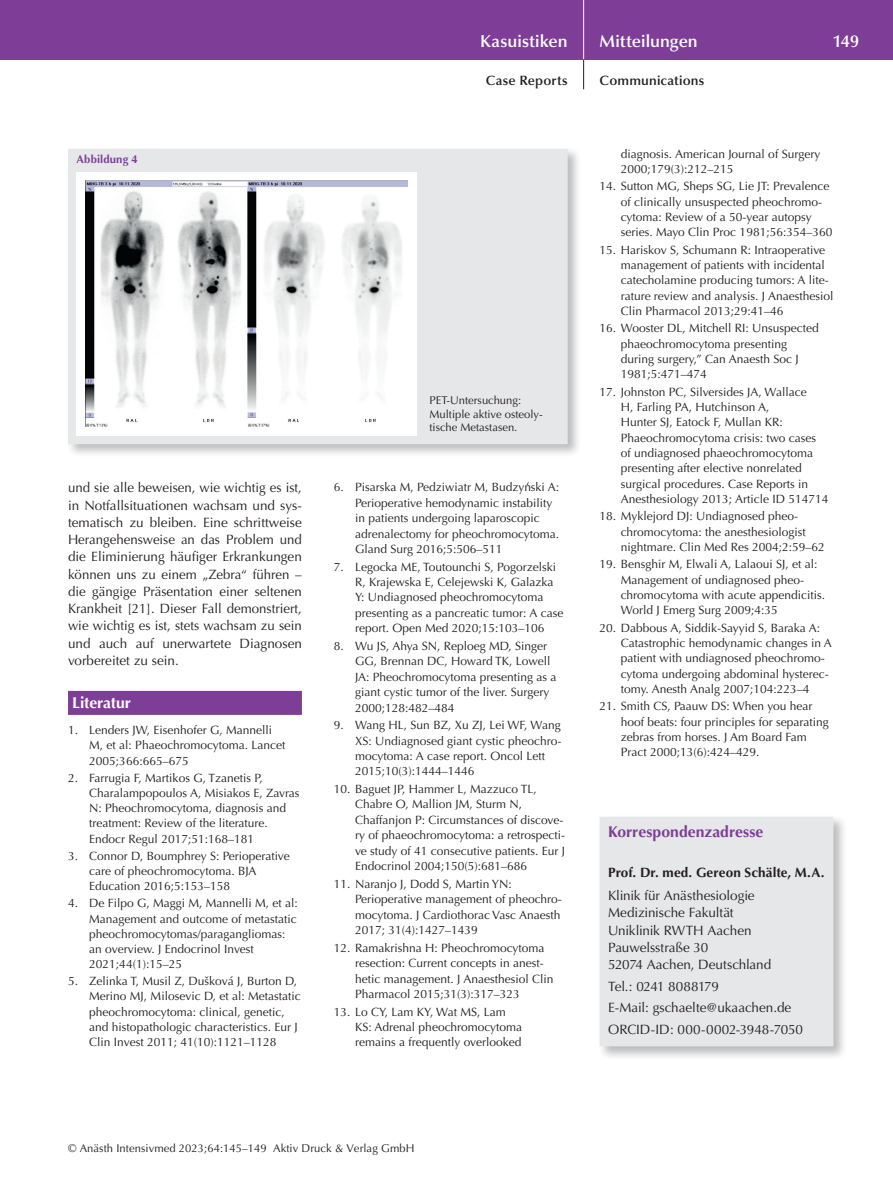
<style>
.page{position:relative;width:893px;height:1191px;background:#fff}
.page>*{position:absolute;margin:0;border:0;box-sizing:border-box;transform-origin:0 0}
.t1{font:600 17.25px "Optima";color:#fff}
.t2{font:700 15.75px "Optima";letter-spacing:.005em;color:#7e3e98}
.t3{font:700 15.75px "Optima";letter-spacing:-.005em;color:#fff}
.t4{font:13.5px/17.2px "Optima";color:#231f20}
.t5{font:700 13.5px "Optima";letter-spacing:.005em;color:#231f20}
.t6{font:600 13.5px "Optima";letter-spacing:.01em;color:#231f20}
.t7{font:12px/15.3px "Optima";color:#231f20}
.t8{font:11.25px/13.5px "Optima";color:#231f20}
.t9{font:700 11.25px "Optima";letter-spacing:.015em;color:#7e3e98}
</style>
<div class="page">
<div style="left:0;top:0;width:893px;height:60px;background:#7e3e98"></div>
<hr style="left:583px;top:0;width:1px;height:60px;background:#fff">
<svg style="left:583px;top:60px;width:1px;height:29px"></svg>
<div style="left:68px;top:691px;width:234px;height:24px;background:#7e3e98"></div>
<div style="left:597px;top:814px;width:250px;height:246px;background:#231f20;opacity:.3"></div>
<div style="left:600px;top:817px;width:233px;height:229px;background:#e6e7e9"></div>
<div style="left:66px;top:147px;width:516px;height:311px;background:#231f20;opacity:.3"></div>
<div style="left:68px;top:149px;width:500px;height:295px;background:#e6e7e9"></div>
<div style="left:77px;top:172px;width:340px;height:264px;background:#fff"></div>
<img style="left:85px;top:180px;width:322px;height:247px">
<p class="t9" style="left:77px;top:153px;width:63px">Abbildung 4</p>
<h1 class="t1" style="left:480px;top:31px;width:89px">Kasuistiken</h1>
<p class="t6" style="left:486px;top:73px;width:83px">Case Reports</p>
<p class="t4" style="left:68px;top:479px;width:235px;text-align:justify">und sie alle beweisen, wie wichtig es ist, in Notfallsituationen wachsam und sys&shy;tematisch zu bleiben. Eine schrittweise Herangehensweise an das Problem und die Eliminierung häufiger Erkrankungen können uns zu einem „Zebra“ führen – die gängige Präsentation einer seltenen Krankheit [21]. Dieser Fall demonstriert, wie wichtig es ist, stets wachsam zu sein und auch auf unerwartete Diagnosen vorbereitet zu sein.</p>
<h2 class="t3" style="left:72px;top:693px;width:60px">Literatur</h2>
<p class="t7" style="left:89px;top:723px;width:198px;text-indent:-21px">1. Lenders JW, Eisenhofer G, Mannelli<br>M, et al: Phaeochromocytoma. Lancet<br>2005;366:665–675</p>
<p class="t7" style="left:89px;top:770px;width:212px;text-indent:-21px">2. Farrugia F, Martikos G, Tzanetis P, Charalampopoulos A, Misiakos E, Zavras N: Pheochromocytoma, diagnosis and treatment: Review of the literature.<br>Endocr Regul 2017;51:168–181</p>
<p class="t7" style="left:89px;top:848px;width:202px;text-indent:-21px">3. Connor D, Boumphrey S: Perioperative care of pheochromocytoma. BJA<br>Education 2016;5:153–158</p>
<p class="t7" style="left:89px;top:896px;width:210px;text-indent:-21px">4. De Filpo G, Maggi M, Mannelli M, et al:<br>Management and outcome of metastatic pheochromocytomas/paragangliomas: an overview. J Endocrinol Invest 2021;44(1):15–25</p>
<p class="t7" style="left:89px;top:973px;width:213px;text-indent:-21px">5. Zelinka T, Musil Z, Dušková J, Burton D, Merino MJ, Milosevic D, et al: Metastatic pheochromocytoma: clinical, genetic, and histopathologic characteristics. Eur J Clin Invest 2011; 41(10):1121–1128</p>
<p class="t8" style="left:429px;top:394px;width:115px">PET-Untersuchung:<br>Multiple aktive osteoly&shy;tische Metastasen.</p>
<p class="t7" style="left:355px;top:479px;width:206px;text-indent:-21px">6. Pisarska M, Pedziwiatr M, Budzyn‘ski A:<br>Perioperative hemodynamic instability in patients undergoing laparoscopic adrenalectomy for pheochromocytoma.<br>Gland Surg 2016;5:506–511</p>
<p class="t7" style="left:355px;top:559px;width:210px;text-indent:-21px">7. Legocka ME, Toutounchi S, Pogorzelski R, Krajewska E, Celejewski K, Galazka Y: Undiagnosed pheochromocytoma presenting as a pancreatic tumor: A case report. Open Med 2020;15:103–106</p>
<p class="t7" style="left:355px;top:638px;width:203px;text-indent:-21px">8. Wu JS, Ahya SN, Reploeg MD, Singer GG, Brennan DC, Howard TK, Lowell JA: Pheochromocytoma presenting as a giant cystic tumor of the liver. Surgery 2000;128:482–484</p>
<p class="t7" style="left:355px;top:717px;width:208px;text-indent:-21px">9. Wang HL, Sun BZ, Xu ZJ, Lei WF, Wang XS: Undiagnosed giant cystic pheochro&shy;mocytoma: A case report. Oncol Lett 2015;10(3):1444–1446</p>
<p class="t7" style="left:355px;top:781px;width:212px;text-indent:-21px">10. Baguet JP, Hammer L, Mazzuco TL, Chabre O, Mallion JM, Sturm N, Chaffanjon P: Circumstances of discove&shy;ry of phaeochromocytoma: a retrospecti&shy;ve study of 41 consecutive patients. Eur J Endocrinol 2004;150(5):681–686</p>
<p class="t7" style="left:355px;top:876px;width:208px;text-indent:-21px">11. Naranjo J, Dodd S, Martin YN:<br>Perioperative management of pheochro&shy;mocytoma. J Cardiothorac Vasc Anaesth 2017; 31(4):1427–1439</p>
<p class="t7" style="left:355px;top:940px;width:200px;text-indent:-21px">12. Ramakrishna H: Pheochromocytoma resection: Current concepts in anest&shy;hetic management. J Anaesthesiol Clin Pharmacol 2015;31(3):317–323</p>
<p class="t7" style="left:355px;top:1004px;width:169px;text-indent:-21px">13. Lo CY, Lam KY, Wat MS, Lam<br>KS: Adrenal pheochromocytoma remains a frequently overlooked</p>
<h1 class="t1" style="left:600px;top:31px;width:100px">Mitteilungen</h1>
<h1 class="t1" style="left:833px;top:31px;width:28px">149</h1>
<p class="t6" style="left:600px;top:73px;width:106px">Communications</p>
<p class="t7" style="left:621px;top:146px;width:201px">diagnosis. American Journal of Surgery<br>2000;179(3):212–215</p>
<p class="t7" style="left:621px;top:179px;width:213px;text-indent:-21px">14. Sutton MG, Sheps SG, Lie JT: Prevalence of clinically unsuspected pheochromo&shy;cytoma: Review of a 50-year autopsy series. Mayo Clin Proc 1981;56:354–360</p>
<p class="t7" style="left:621px;top:242px;width:214px;text-indent:-21px">15. Hariskov S, Schumann R: Intraoperative management of patients with incidental catecholamine producing tumors: A lite&shy;rature review and analysis. J Anaesthesiol Clin Pharmacol 2013;29:41–46</p>
<p class="t7" style="left:621px;top:321px;width:200px;text-indent:-21px">16. Wooster DL, Mitchell RI: Unsuspected phaeochromocytoma presenting during surgery,” Can Anaesth Soc J<br>1981;5:471–474</p>
<p class="t7" style="left:621px;top:384px;width:209px;text-indent:-21px">17. Johnston PC, Silversides JA, Wallace<br>H, Farling PA, Hutchinson A,<br>Hunter SJ, Eatock F, Mullan KR:<br>Phaeochromocytoma crisis: two cases of undiagnosed phaeochromocytoma presenting after elective nonrelated surgical procedures. Case Reports in Anesthesiology 2013; Article ID 514714</p>
<p class="t7" style="left:621px;top:509px;width:206px;text-indent:-21px">18. Myklejord DJ: Undiagnosed pheo&shy;chromocytoma: the anesthesiologist nightmare. Clin Med Res 2004;2:59–62</p>
<p class="t7" style="left:621px;top:557px;width:206px;text-indent:-21px">19. Bensghir M, Elwali A, Lalaoui SJ, et al:<br>Management of undiagnosed pheo&shy;chromocytoma with acute appendicitis.<br>World J Emerg Surg 2009;4:35</p>
<p class="t7" style="left:621px;top:620px;width:213px;text-indent:-21px">20. Dabbous A, Siddik-Sayyid S, Baraka A:<br>Catastrophic hemodynamic changes in A patient with undiagnosed pheochromo&shy;cytoma undergoing abdominal hysterec&shy;tomy. Anesth Analg 2007;104:223–4</p>
<p class="t7" style="left:621px;top:699px;width:209px;text-indent:-21px">21. Smith CS, Paauw DS: When you hear hoof beats: four principles for separating zebras from horses. J Am Board Fam Pract 2000;13(6):424–429.</p>
<h2 class="t2" style="left:608px;top:822px;width:157px">Korrespondenzadresse</h2>
<p class="t5" style="left:608px;top:865px;width:218px">Prof. Dr. med. Gereon Schälte, M.A.</p>
<p class="t4" style="left:608px;top:887px;width:165px">Klinik für Anästhesiologie<br>Medizinische Fakultät<br>Uniklinik RWTH Aachen<br>Pauwelsstraße 30<br>52074 Aachen, Deutschland</p>
<p class="t4" style="left:608px;top:975px;width:196px;line-height:21.5px">Tel.: 0241 8088179<br>E-Mail: gschaelte@ukaachen.de<br>ORCID-ID: 000-0002-3948-7050</p>
<p class="t8" style="left:68px;top:1142px;width:348px">© Anästh Intensivmed 2023;64:145–149 Aktiv Druck &amp; Verlag GmbH</p>
</div>
